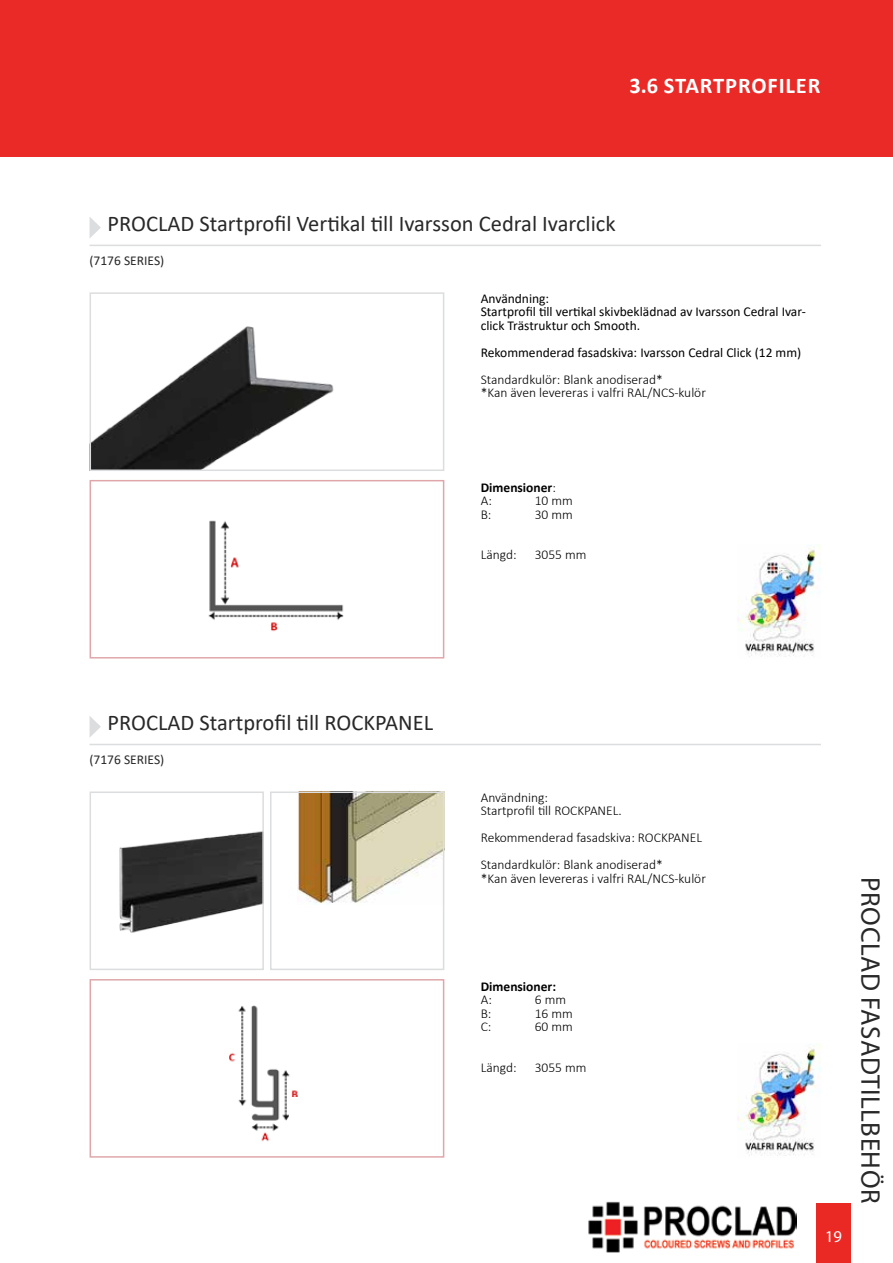
<style>
.page{position:relative;width:893px;height:1263px;background:#fff}
.page>*{position:absolute;margin:0;border:0;box-sizing:border-box;transform-origin:0 0}
.t1{font:27px "Myriad Pro";letter-spacing:.02em;color:#292829}
.t2{font:22.5px "Calibri";color:#292829}
.t3{font:700 22.5px "Calibri";letter-spacing:.04em;color:#fff}
.t4{font:16.5px "Myriad Pro";color:#fff}
.t5{font:300 13.5px/13.5px "Calibri";color:#000}
.t6{font:13.5px/13.5px "Calibri";color:#000}
.t7{font:700 13.5px/13.5px "Calibri";color:#000}
.t8{font:13.5px "Calibri";color:#292829}
.s1{font-weight:300}
</style>
<div class="page">
<div style="left:0;top:0;width:893px;height:157px;background:#e92a27"></div>
<div style="left:816px;top:1203px;width:34px;height:60px;background:#ea2925"></div>
<img style="left:93px;top:326px;width:241px;height:142px">
<div style="left:90px;top:292px;width:354px;height:179px;border:2px solid #dcddde"></div>
<hr style="left:90px;top:245px;width:731px;height:1px;background:#dcddde">
<svg style="left:90px;top:217px;width:11px;height:21px"></svg>
<img style="left:208px;top:520px;width:136px;height:112px">
<div style="left:90px;top:480px;width:354px;height:178px;border:2px solid #e0a7ab"></div>
<img style="left:737px;top:545px;width:84px;height:112px">
<img style="left:119px;top:831px;width:142px;height:102px">
<div style="left:90px;top:791px;width:174px;height:179px;border:2px solid #dcddde"></div>
<hr style="left:90px;top:744px;width:731px;height:1px;background:#dcddde">
<svg style="left:90px;top:716px;width:11px;height:21px"></svg>
<img style="left:297px;top:794px;width:144px;height:110px">
<div style="left:270px;top:791px;width:174px;height:179px;border:2px solid #dcddde"></div>
<img style="left:229px;top:1005px;width:69px;height:136px">
<div style="left:90px;top:979px;width:354px;height:179px;border:2px solid #e0a7ab"></div>
<img style="left:737px;top:1044px;width:84px;height:112px">
<div style="left:289px;top:1097px;width:58px;height:57px;background:#fff"></div>
<img style="left:588px;top:1201px;width:208px;height:51px">
<h2 class="t3" style="left:629px;top:70px;width:193px">3.6 STARTPROFILER</h2>
<h2 class="t2" style="left:108px;top:208px;width:509px">PROCLAD Startprofil Vertikal till Ivarsson Cedral Ivarclick</h2>
<p class="t8" style="left:90px;top:251px;width:76px">(7176 SERIES)</p>
<p class="t6" style="left:481px;top:291px;width:327px">Användning:<br>Startprofil till vertikal skivbeklädnad av Ivarsson Cedral Ivar&shy;click Trästruktur och Smooth.</p>
<p class="t6" style="left:481px;top:345px;width:322px">Rekommenderad fasadskiva: Ivarsson Cedral Click (12 mm)</p>
<p class="t5" style="left:481px;top:372px;width:227px">Standardkulör: Blank anodiserad*<br>*Kan även levereras i valfri RAL/NCS-kulör</p>
<p class="t7" style="left:481px;top:480px;width:77px">Dimensioner<span class="s1">:<br>A:</span></p>
<p class="t5" style="left:535px;top:494px;width:40px">10 mm</p>
<p class="t5" style="left:481px;top:507px;width:12px">B:</p>
<p class="t5" style="left:535px;top:507px;width:40px">30 mm</p>
<p class="t5" style="left:481px;top:548px;width:37px">Längd:</p>
<p class="t5" style="left:535px;top:548px;width:53px">3055 mm</p>
<h2 class="t2" style="left:108px;top:707px;width:327px">PROCLAD Startprofil till ROCKPANEL</h2>
<p class="t8" style="left:90px;top:750px;width:76px">(7176 SERIES)</p>
<p class="t5" style="left:481px;top:790px;width:143px">Användning:<br>Startprofil till ROCKPANEL.</p>
<p class="t5" style="left:481px;top:824px;width:223px;line-height:27px">Rekommenderad fasadskiva: ROCKPANEL<br>Standardkulör: Blank anodiserad*</p>
<p class="t5" style="left:481px;top:871px;width:227px">*Kan även levereras i valfri RAL/NCS-kulör</p>
<p class="t7" style="left:481px;top:979px;width:77px">Dimensioner:</p>
<p class="t5" style="left:481px;top:993px;width:13px">A:</p>
<p class="t5" style="left:535px;top:993px;width:33px">6 mm</p>
<p class="t5" style="left:481px;top:1006px;width:12px">B:</p>
<p class="t5" style="left:535px;top:1006px;width:40px">16 mm</p>
<p class="t5" style="left:481px;top:1020px;width:12px">C:</p>
<p class="t5" style="left:535px;top:1020px;width:40px">60 mm</p>
<p class="t5" style="left:481px;top:1060px;width:37px">Längd:</p>
<p class="t5" style="left:535px;top:1060px;width:53px">3055 mm</p>
<p class="t4" style="left:825px;top:1226px;width:18px">19</p>
<h1 class="t1" style="left:887px;top:877px;width:327px;rotate:90deg">PROCLAD FASADTILLBEHÖR</h1>
</div>
